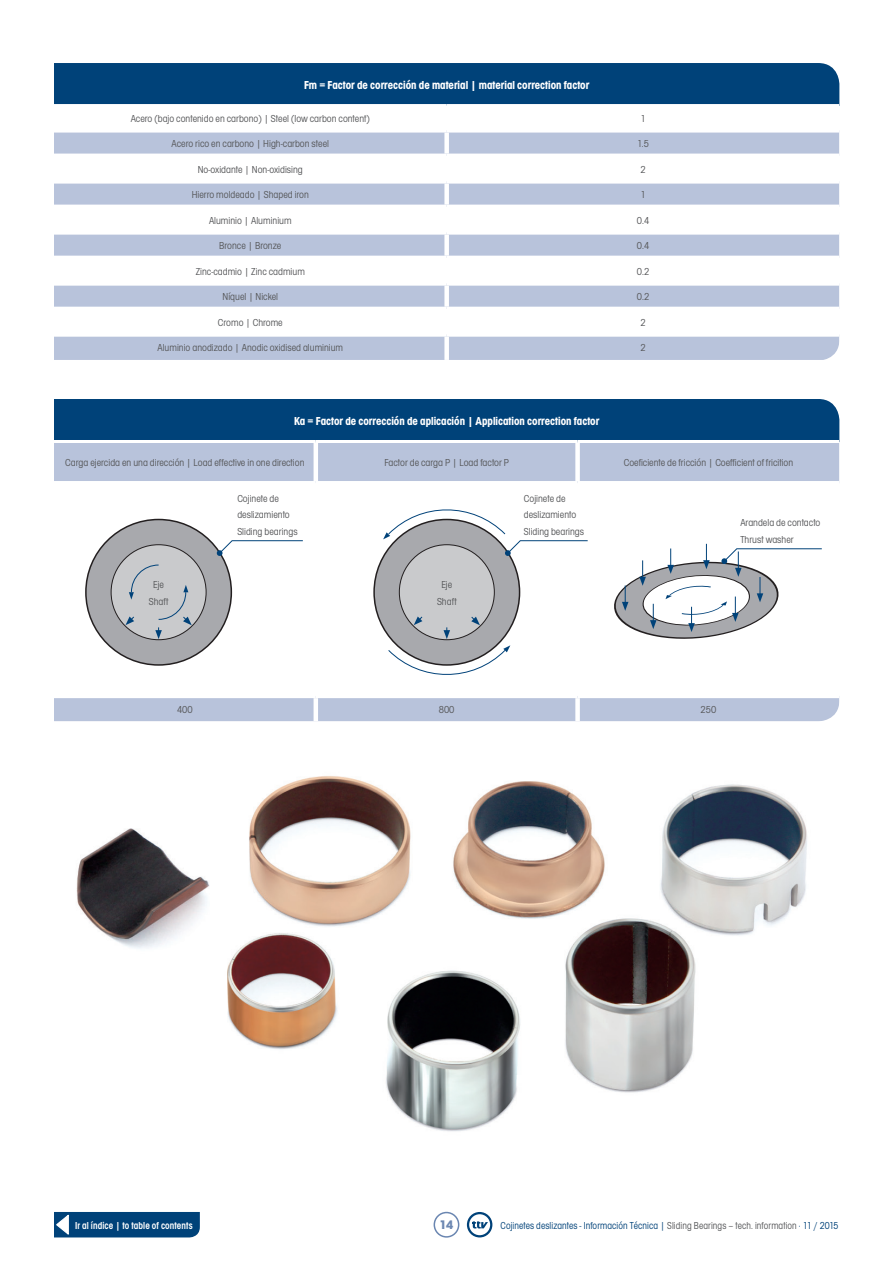
<style>
.page{position:relative;width:893px;height:1263px;background:#fff}
.page>*{position:absolute;margin:0;border:0;box-sizing:border-box;transform-origin:0 0}
.t1{font:700 12.9px "Avant Garde Gothic Itc T";color:#6d88b2}
.t2{font:700 condensed 12px "Avant Garde Gothic Itc T";color:#fff}
.t3{font:condensed 10.5px/16.5px "Avant Garde Gothic Itc T";color:#57585a}
.t4{font:condensed 10.5px "Avant Garde Gothic Itc T";letter-spacing:.01em;color:#004279;scale:.95 1}
.t5{font:600 condensed 10.5px "Avant Garde Gothic Itc T";letter-spacing:.01em;color:#fff;scale:.95 1}
.s1{color:#57585a}
</style>
<div class="page">
<div style="left:54px;top:1212px;width:146px;height:25px;background:#004279"></div>
<div style="left:434px;top:1212px;width:25px;height:25px;border:2px solid #6a86b1;border-radius:50%"></div>
<svg style="left:467px;top:1212px;width:25px;height:25px"></svg>
<div style="left:54px;top:63px;width:785px;height:43px;background:#004279"></div>
<svg style="left:54px;top:133px;width:785px;height:227px;fill:#b8c3db"></svg>
<hr style="left:54px;top:104px;width:393px;height:3px;background:#fff">
<hr style="left:447px;top:104px;width:392px;height:3px;background:#fff">
<div style="left:444px;top:133px;width:5px;height:21px;background:#fff"></div>
<hr style="left:54px;top:154px;width:393px;height:4px;background:#fff">
<hr style="left:447px;top:154px;width:392px;height:4px;background:#fff">
<div style="left:444px;top:158px;width:5px;height:21px;background:#fff"></div>
<div style="left:54px;top:179px;width:393px;height:5px;background:#fff"></div>
<div style="left:447px;top:179px;width:392px;height:5px;background:#fff"></div>
<div style="left:444px;top:184px;width:5px;height:21px;background:#fff"></div>
<hr style="left:54px;top:205px;width:393px;height:4px;background:#fff">
<hr style="left:447px;top:205px;width:392px;height:4px;background:#fff">
<div style="left:444px;top:209px;width:5px;height:21px;background:#fff"></div>
<div style="left:54px;top:230px;width:393px;height:5px;background:#fff"></div>
<div style="left:447px;top:230px;width:392px;height:5px;background:#fff"></div>
<div style="left:444px;top:235px;width:5px;height:21px;background:#fff"></div>
<hr style="left:54px;top:256px;width:393px;height:4px;background:#fff">
<hr style="left:447px;top:256px;width:392px;height:4px;background:#fff">
<div style="left:444px;top:260px;width:5px;height:21px;background:#fff"></div>
<div style="left:54px;top:281px;width:393px;height:5px;background:#fff"></div>
<div style="left:447px;top:281px;width:392px;height:5px;background:#fff"></div>
<div style="left:444px;top:286px;width:5px;height:21px;background:#fff"></div>
<hr style="left:54px;top:307px;width:393px;height:4px;background:#fff">
<hr style="left:447px;top:307px;width:392px;height:4px;background:#fff">
<div style="left:444px;top:311px;width:5px;height:21px;background:#fff"></div>
<div style="left:54px;top:332px;width:393px;height:5px;background:#fff"></div>
<div style="left:447px;top:332px;width:392px;height:5px;background:#fff"></div>
<div style="left:444px;top:337px;width:5px;height:23px;background:#fff"></div>
<div style="left:54px;top:399px;width:785px;height:42px;background:#004279"></div>
<div style="left:54px;top:443px;width:785px;height:278px;background:#b8c3db"></div>
<svg style="left:54px;top:485px;width:785px;height:209px"></svg>
<hr style="left:54px;top:440px;width:262px;height:3px;background:#fff">
<hr style="left:316px;top:440px;width:262px;height:3px;background:#fff">
<hr style="left:578px;top:440px;width:261px;height:3px;background:#fff">
<hr style="left:314px;top:443px;width:4px;height:38px;background:#fff">
<div style="left:575px;top:443px;width:5px;height:38px;background:#fff"></div>
<hr style="left:54px;top:481px;width:262px;height:4px;background:#fff">
<hr style="left:316px;top:481px;width:262px;height:4px;background:#fff">
<hr style="left:314px;top:485px;width:4px;height:209px;background:#fff">
<hr style="left:578px;top:481px;width:261px;height:4px;background:#fff">
<div style="left:575px;top:485px;width:5px;height:209px;background:#fff"></div>
<hr style="left:54px;top:694px;width:262px;height:4px;background:#fff">
<hr style="left:316px;top:694px;width:262px;height:4px;background:#fff">
<hr style="left:314px;top:698px;width:4px;height:23px;background:#fff">
<hr style="left:578px;top:694px;width:261px;height:4px;background:#fff">
<div style="left:575px;top:698px;width:5px;height:23px;background:#fff"></div>
<img style="left:76px;top:776px;width:731px;height:356px">
<div style="left:86px;top:519px;width:145px;height:146px;background:#a8a9ad;border-radius:50%"></div>
<div style="left:111px;top:545px;width:95px;height:95px;background:#c9cacc;border-radius:50%"></div>
<svg style="left:126px;top:564px;width:66px;height:75px"></svg>
<svg style="left:216px;top:540px;width:87px;height:16px"></svg>
<svg style="left:383px;top:502px;width:439px;height:180px"></svg>
<p class="t2" style="left:304px;top:78px;width:287px">Fm = Factor de corrección de material | material correction factor</p>
<p class="t3" style="left:131px;top:110px;width:241px">Acero (bajo contenido en carbono) | Steel (low carbon content)</p>
<p class="t3" style="left:640px;top:110px;width:7px">1</p>
<p class="t3" style="left:172px;top:135px;width:159px">Acero rico en carbono | High-carbon steel</p>
<p class="t3" style="left:637px;top:135px;width:13px">1.5</p>
<p class="t3" style="left:198px;top:161px;width:107px">No-oxidante | Non-oxidising</p>
<p class="t3" style="left:640px;top:161px;width:7px">2</p>
<p class="t3" style="left:192px;top:186px;width:119px">Hierro moldeado | Shaped iron</p>
<p class="t3" style="left:640px;top:186px;width:7px">1</p>
<p class="t3" style="left:209px;top:212px;width:84px">Aluminio | Aluminium</p>
<p class="t3" style="left:637px;top:212px;width:14px">0.4</p>
<p class="t3" style="left:219px;top:237px;width:64px">Bronce | Bronze</p>
<p class="t3" style="left:637px;top:237px;width:14px">0.4</p>
<p class="t3" style="left:196px;top:263px;width:111px">Zinc-cadmio | Zinc cadmium</p>
<p class="t3" style="left:637px;top:263px;width:14px">0.2</p>
<p class="t3" style="left:223px;top:288px;width:57px">Níquel | Nickel</p>
<p class="t3" style="left:637px;top:288px;width:14px">0.2</p>
<p class="t3" style="left:218px;top:314px;width:66px">Cromo | Chrome</p>
<p class="t3" style="left:640px;top:314px;width:7px">2</p>
<p class="t3" style="left:157px;top:339px;width:187px">Aluminio anodizado | Anodic oxidised aluminium</p>
<p class="t3" style="left:640px;top:339px;width:7px">2</p>
<p class="t2" style="left:294px;top:414px;width:307px">Ka = Factor de corrección de aplicación | Application correction factor</p>
<p class="t3" style="left:65px;top:454px;width:241px">Carga ejercida en una dirección | Load effective in one direction</p>
<p class="t3" style="left:384px;top:454px;width:126px">Factor de carga P | Load factor P</p>
<p class="t3" style="left:624px;top:454px;width:171px">Coeficiente de fricción | Coefficient of fricition</p>
<p class="t3" style="left:237px;top:490px;width:62px">Cojinete de deslizamiento<br>Sliding bearings</p>
<p class="t3" style="left:524px;top:490px;width:62px">Cojinete de deslizamiento<br>Sliding bearings</p>
<p class="t3" style="left:149px;top:576px;width:21px;text-align:center">Eje<br>Shaft</p>
<p class="t3" style="left:437px;top:576px;width:21px;text-align:center">Eje<br>Shaft</p>
<p class="t3" style="left:740px;top:514px;width:82px">Arandela de contacto<br>Thrust washer</p>
<p class="t3" style="left:177px;top:701px;width:17px">400</p>
<p class="t3" style="left:439px;top:701px;width:17px">800</p>
<p class="t3" style="left:701px;top:701px;width:17px">250</p>
<p class="t5" style="left:75px;top:1219px;width:125px">Ir al índice | to table of contents</p>
<p class="t1" style="left:440px;top:1217px;width:15px">14</p>
<p class="t4" style="left:501px;top:1219px;width:357px">Cojinetes deslizantes - Información Técnica | <span class="s1">Sliding Bearings – tech. information</span> · 11 / 2015</p>
</div>
